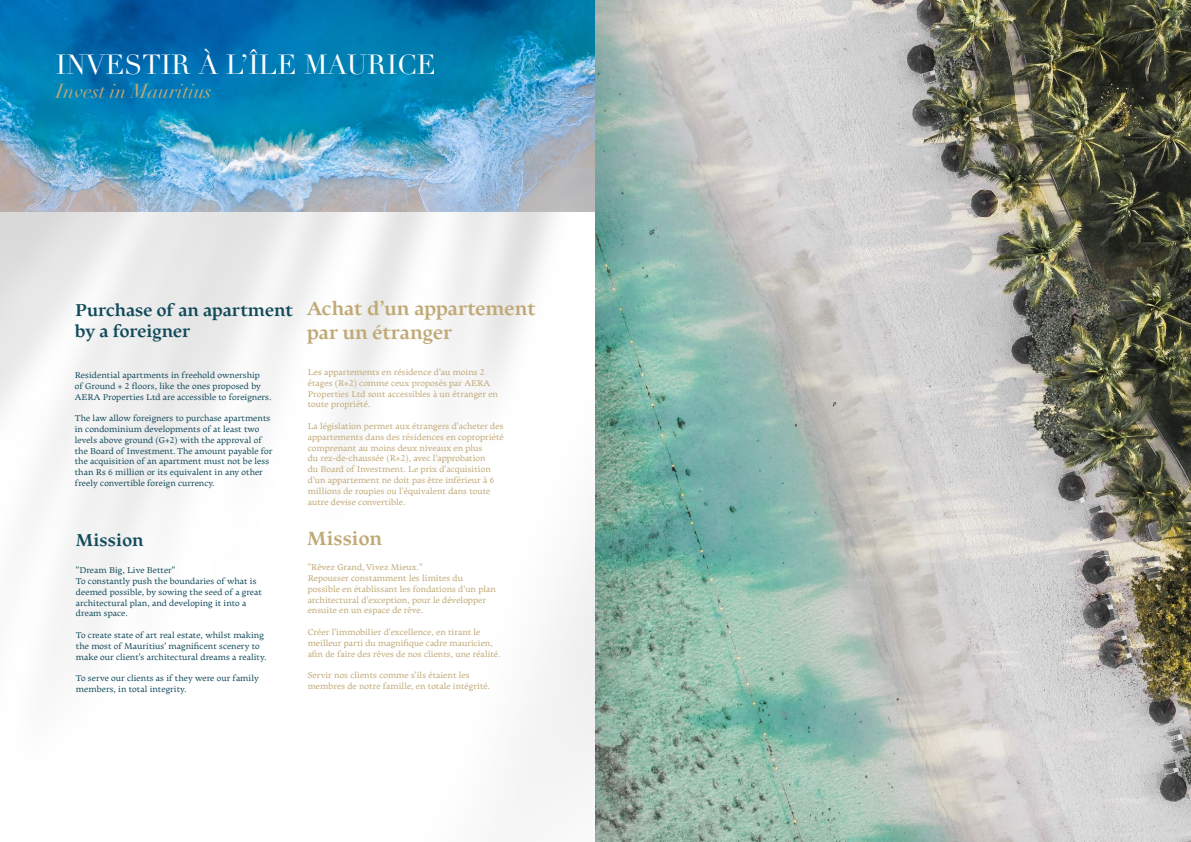
<style>
.page{position:relative;width:1191px;height:842px;background:#fff}
.page>*{position:absolute;margin:0;border:0;box-sizing:border-box;transform-origin:0 0}
.t1{font:27px "Didot";color:#fff}
.t2{font:700 20px/24px "Elmhurst";color:#c0a975}
.t3{font:italic 20px "Didot LT Std";color:#c0a975}
.t4{font:700 18px/21.6px "Elmhurst";color:#124b5b}
.t5{font:9px/10.8px "Elmhurst";color:#c0a975}
.t6{font:9px/10.8px "Elmhurst";color:#124b5b}
</style>
<div class="page">
<img style="left:0;top:0;width:595px;height:212px">
<img style="left:647px;top:0;width:544px;height:842px">
<svg style="left:595px;top:0;width:52px;height:842px;background:#81a99c"></svg>
<h1 class="t1" style="left:56px;top:48px;width:381px">INVESTIR À L’ÎLE MAURICE</h1>
<h2 class="t3" style="left:56px;top:79px;width:157px">Invest in Mauritius</h2>
<h3 class="t4" style="left:75px;top:299px;width:219px">Purchase of an apartment by a foreigner</h3>
<p class="t6" style="left:75px;top:370px;width:198px">Residential apartments in freehold ownership<br>of Ground + 2 floors, like the ones proposed by<br>AERA Properties Ltd are accessible to foreigners.</p>
<p class="t6" style="left:75px;top:413px;width:199px">The law allow foreigners to purchase apartments in condominium developments of at least two levels above ground (G+2) with the approval of the Board of Investment. The amount payable for the acquisition of an apartment must not be less than Rs 6 million or its equivalent in any other freely convertible foreign currency.</p>
<h2 class="t2" style="left:307px;top:297px;width:230px">Achat d’un appartement par un étranger</h2>
<p class="t5" style="left:308px;top:367px;width:192px">Les appartements en résidence d'au moins 2 étages (R+2) comme ceux proposés par AERA Properties Ltd sont accessibles à un étranger en toute propriété.</p>
<p class="t5" style="left:308px;top:421px;width:197px">La législation permet aux étrangers d'acheter des appartements dans des résidences en copropriété comprenant au moins deux niveaux en plus<br>du rez-de-chaussée (R+2), avec l'approbation<br>du Board of Investment. Le prix d'acquisition d'un appartement ne doit pas être inférieur à 6 millions de roupies ou l'équivalent dans toute autre devise convertible.</p>
<h3 class="t4" style="left:76px;top:529px;width:69px">Mission</h3>
<h2 class="t2" style="left:307px;top:526px;width:76px">Mission</h2>
<p class="t5" style="left:308px;top:562px;width:190px">"Rêvez Grand, Vivez Mieux."<br>Repousser constamment les limites du possible en établissant les fondations d'un plan architectural d'exception, pour le développer ensuite en un espace de rêve.</p>
<p class="t5" style="left:308px;top:627px;width:194px">Créer l'immobilier d'excellence, en tirant le meilleur parti du magnifique cadre mauricien, afin de faire des rêves de nos clients, une réalité.</p>
<p class="t5" style="left:308px;top:670px;width:184px">Servir nos clients comme s'ils étaient les membres de notre famille, en totale intégrité.</p>
<p class="t6" style="left:76px;top:565px;width:187px">"Dream Big, Live Better"<br>To constantly push the boundaries of what is deemed possible, by sowing the seed of a great architectural plan, and developing it into a dream space.</p>
<p class="t6" style="left:76px;top:630px;width:192px">To create state of art real estate, whilst making the most of Mauritius' magnificent scenery to make our client's architectural dreams a reality.</p>
<p class="t6" style="left:76px;top:673px;width:184px">To serve our clients as if they were our family members, in total integrity.</p>
</div>
